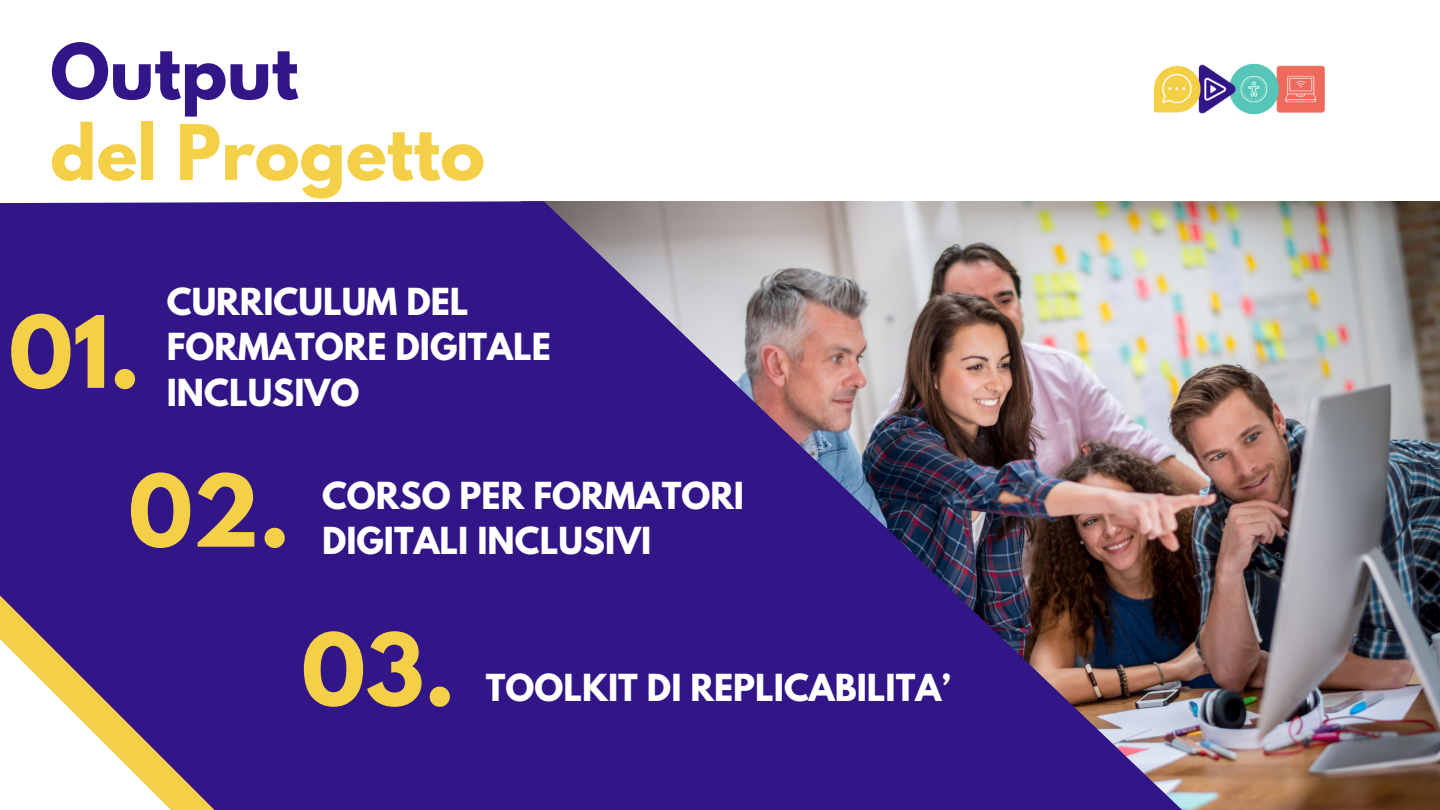
<style>
.page{position:relative;width:1440px;height:810px;background:#fff}
.page>*{position:absolute;margin:0;border:0;box-sizing:border-box;transform-origin:0 0}
.t1{font:700 88.4px "League Spartan";color:#f3d048}
.t2{font:700 67.7px "League Spartan";color:#f3d048}
.t3{font:700 67.7px "League Spartan";color:#321687}
.t4{font:700 33px/45.8px "League Spartan";color:#fff}
</style>
<div class="page">
<img style="left:1359px;top:202px;width:81px;height:608px">
<img style="left:0;top:201px;width:1359px;height:609px">
<svg style="left:0;top:428px;width:318px;height:382px;background:#583f91"></svg>
<img style="left:1153px;top:63px;width:172px;height:52px">
<h2 class="t3" style="left:50px;top:38px;width:250px">Output</h2>
<h2 class="t2" style="left:50px;top:119px;width:436px">del Progetto</h2>
<h1 class="t1" style="left:9px;top:308px;width:133px">01.</h1>
<p class="t4" style="left:167px;top:283px;width:386px">CURRICULUM DEL<br>FORMATORE DIGITALE</p>
<p class="t4" style="left:167px;top:374px;width:194px">INCLUSIVO</p>
<h1 class="t1" style="left:128px;top:467px;width:163px">02.</h1>
<p class="t4" style="left:322px;top:477px;width:424px">CORSO PER FORMATORI</p>
<p class="t4" style="left:322px;top:522px;width:331px">DIGITALI INCLUSIVI</p>
<h1 class="t1" style="left:301px;top:626px;width:155px">03.</h1>
<p class="t4" style="left:486px;top:669px;width:466px">TOOLKIT DI REPLICABILITA’</p>
</div>
